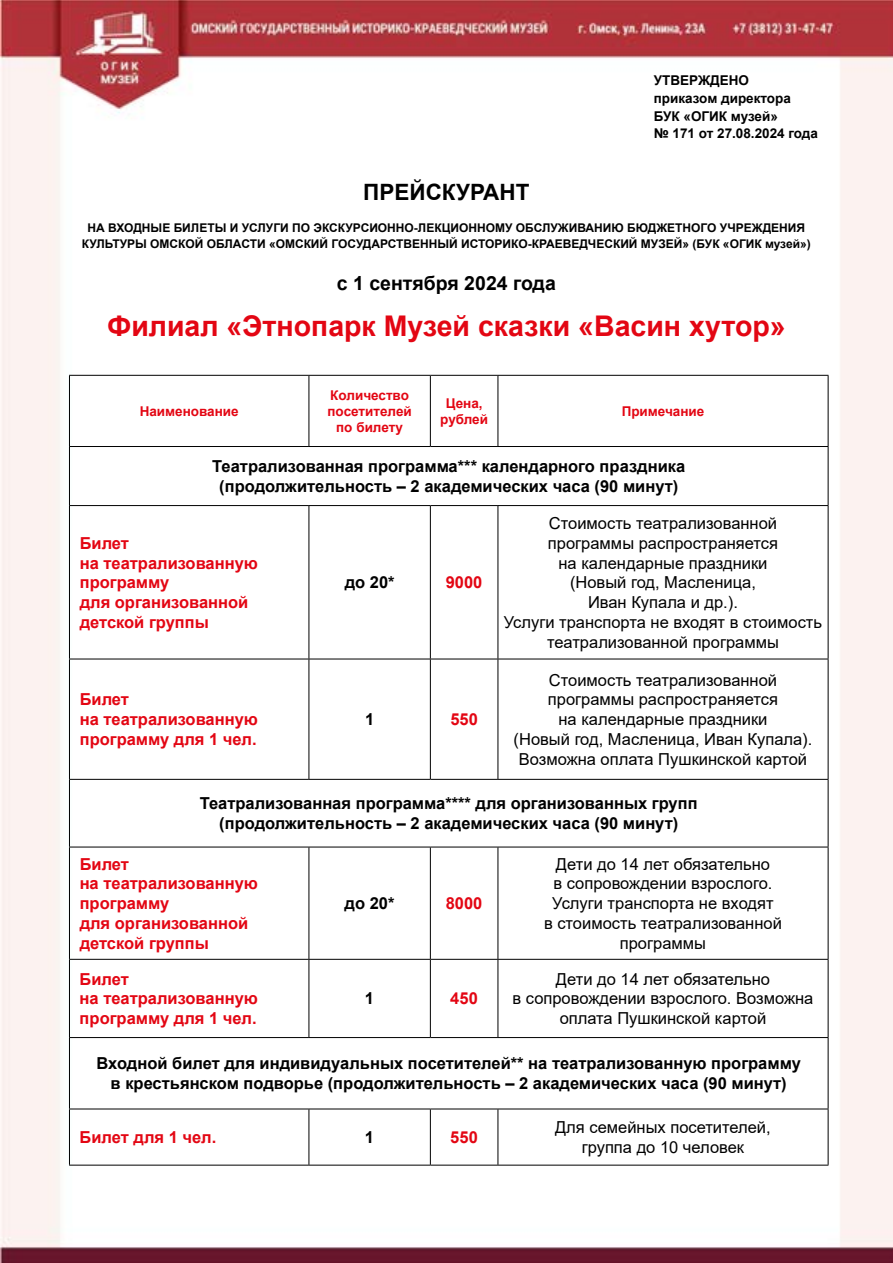
<style>
.page{position:relative;width:893px;height:1263px;background:#fff}
.page>*{position:absolute;margin:0;border:0;box-sizing:border-box;transform-origin:0 0}
.t1{font:700 28.5px "Arial";color:#e30613}
.t2{font:700 22.5px "Arial";color:#000}
.t3{font:700 19.5px "Arial";color:#000}
.t4{font:16.5px/19.8px "Arial";color:#000;text-align:center}
.t5{font:700 16.5px/19.8px "Arial";color:#000;text-align:center}
.t6{font:700 16.5px/19.8px "Arial";color:#e30613}
.t7{font:700 13.5px/16.2px "Arial";color:#e30613;text-align:center}
.t8{font:700 13.5px/18px "Arial";color:#000}
.t9{font:700 12px/16.5px "Arial";color:#000;text-align:center}
</style>
<div class="page">
<img style="left:0;top:0;width:893px;height:1263px">
<hr style="left:69px;top:375px;width:240px;height:1px;background:#000">
<hr style="left:69px;top:376px;width:1px;height:70px;background:#000">
<hr style="left:309px;top:375px;width:121px;height:1px;background:#000">
<hr style="left:309px;top:376px;width:1px;height:70px;background:#000">
<hr style="left:430px;top:375px;width:68px;height:1px;background:#000">
<hr style="left:430px;top:376px;width:1px;height:70px;background:#000">
<hr style="left:498px;top:375px;width:330px;height:1px;background:#000">
<hr style="left:498px;top:376px;width:1px;height:70px;background:#000">
<hr style="left:828px;top:376px;width:1px;height:70px;background:#000">
<hr style="left:69px;top:446px;width:240px;height:1px;background:#000">
<hr style="left:69px;top:447px;width:1px;height:58px;background:#000">
<hr style="left:309px;top:446px;width:121px;height:1px;background:#000">
<hr style="left:430px;top:446px;width:68px;height:1px;background:#000">
<hr style="left:498px;top:446px;width:330px;height:1px;background:#000">
<hr style="left:828px;top:447px;width:1px;height:58px;background:#000">
<hr style="left:69px;top:505px;width:240px;height:1px;background:#000">
<hr style="left:69px;top:506px;width:1px;height:153px;background:#000">
<hr style="left:309px;top:505px;width:121px;height:1px;background:#000">
<hr style="left:309px;top:506px;width:1px;height:153px;background:#000">
<hr style="left:430px;top:505px;width:68px;height:1px;background:#000">
<hr style="left:430px;top:506px;width:1px;height:153px;background:#000">
<hr style="left:498px;top:505px;width:330px;height:1px;background:#000">
<hr style="left:498px;top:506px;width:1px;height:153px;background:#000">
<hr style="left:828px;top:506px;width:1px;height:153px;background:#000">
<hr style="left:69px;top:659px;width:240px;height:1px;background:#000">
<hr style="left:69px;top:659px;width:1px;height:120px;background:#000">
<hr style="left:309px;top:659px;width:121px;height:1px;background:#000">
<hr style="left:309px;top:659px;width:1px;height:120px;background:#000">
<hr style="left:430px;top:659px;width:68px;height:1px;background:#000">
<hr style="left:430px;top:659px;width:1px;height:120px;background:#000">
<hr style="left:498px;top:659px;width:330px;height:1px;background:#000">
<hr style="left:498px;top:659px;width:1px;height:120px;background:#000">
<hr style="left:828px;top:659px;width:1px;height:120px;background:#000">
<hr style="left:69px;top:779px;width:240px;height:1px;background:#000">
<hr style="left:69px;top:780px;width:1px;height:67px;background:#000">
<hr style="left:309px;top:779px;width:121px;height:1px;background:#000">
<hr style="left:430px;top:779px;width:68px;height:1px;background:#000">
<hr style="left:498px;top:779px;width:330px;height:1px;background:#000">
<hr style="left:828px;top:780px;width:1px;height:67px;background:#000">
<hr style="left:69px;top:847px;width:240px;height:1px;background:#000">
<hr style="left:69px;top:847px;width:1px;height:112px;background:#000">
<hr style="left:309px;top:847px;width:121px;height:1px;background:#000">
<hr style="left:309px;top:847px;width:1px;height:112px;background:#000">
<hr style="left:430px;top:847px;width:68px;height:1px;background:#000">
<hr style="left:430px;top:847px;width:1px;height:112px;background:#000">
<hr style="left:498px;top:847px;width:330px;height:1px;background:#000">
<hr style="left:498px;top:847px;width:1px;height:112px;background:#000">
<hr style="left:828px;top:847px;width:1px;height:112px;background:#000">
<hr style="left:69px;top:959px;width:240px;height:1px;background:#000">
<hr style="left:69px;top:960px;width:1px;height:77px;background:#000">
<hr style="left:309px;top:959px;width:121px;height:1px;background:#000">
<hr style="left:309px;top:960px;width:1px;height:77px;background:#000">
<hr style="left:430px;top:959px;width:68px;height:1px;background:#000">
<hr style="left:430px;top:960px;width:1px;height:77px;background:#000">
<hr style="left:498px;top:959px;width:330px;height:1px;background:#000">
<hr style="left:498px;top:960px;width:1px;height:77px;background:#000">
<hr style="left:828px;top:960px;width:1px;height:77px;background:#000">
<hr style="left:69px;top:1037px;width:240px;height:1px;background:#000">
<hr style="left:69px;top:1038px;width:1px;height:70px;background:#000">
<hr style="left:309px;top:1037px;width:121px;height:1px;background:#000">
<hr style="left:430px;top:1037px;width:68px;height:1px;background:#000">
<hr style="left:498px;top:1037px;width:330px;height:1px;background:#000">
<hr style="left:828px;top:1038px;width:1px;height:70px;background:#000">
<hr style="left:69px;top:1108px;width:240px;height:1px;background:#000">
<hr style="left:69px;top:1109px;width:1px;height:56px;background:#000">
<hr style="left:309px;top:1108px;width:121px;height:1px;background:#000">
<hr style="left:309px;top:1109px;width:1px;height:56px;background:#000">
<hr style="left:430px;top:1108px;width:68px;height:1px;background:#000">
<hr style="left:430px;top:1109px;width:1px;height:56px;background:#000">
<hr style="left:498px;top:1108px;width:330px;height:1px;background:#000">
<hr style="left:498px;top:1109px;width:1px;height:56px;background:#000">
<hr style="left:828px;top:1109px;width:1px;height:56px;background:#000">
<hr style="left:69px;top:1165px;width:240px;height:1px;background:#000">
<hr style="left:309px;top:1165px;width:121px;height:1px;background:#000">
<hr style="left:430px;top:1165px;width:68px;height:1px;background:#000">
<hr style="left:498px;top:1165px;width:330px;height:1px;background:#000">
<p class="t8" style="left:654px;top:72px;width:139px">УТВЕРЖДЕНО приказом директора<br>БУК «ОГИК музей»</p>
<p class="t8" style="left:654px;top:124px;width:166px">№ 171 от 27.08.2024 года</p>
<h2 class="t2" style="left:363px;top:176px;width:168px">ПРЕЙСКУРАНТ</h2>
<p class="t9" style="left:82px;top:220px;width:730px">НА ВХОДНЫЕ БИЛЕТЫ И УСЛУГИ ПО ЭКСКУРСИОННО-ЛЕКЦИОННОМУ ОБСЛУЖИВАНИЮ БЮДЖЕТНОГО УЧРЕЖДЕНИЯ<br>КУЛЬТУРЫ ОМСКОЙ ОБЛАСТИ «ОМСКИЙ ГОСУДАРСТВЕННЫЙ ИСТОРИКО-КРАЕВЕДЧЕСКИЙ МУЗЕЙ» (БУК «ОГИК музей»)</p>
<p class="t3" style="left:337px;top:269px;width:220px">с 1 сентября 2024 года</p>
<h1 class="t1" style="left:107px;top:306px;width:680px">Филиал «Этнопарк Музей сказки «Васин хутор»</h1>
<p class="t7" style="left:327px;top:387px;width:86px">Количество посетителей по билету</p>
<p class="t7" style="left:440px;top:395px;width:49px">Цена, рублей</p>
<p class="t7" style="left:622px;top:403px;width:84px">Примечание</p>
<p class="t5" style="left:212px;top:457px;width:474px">Театрализованная программа*** календарного праздника (продолжительность – 2 академических часа (90 минут)</p>
<p class="t7" style="left:140px;top:403px;width:101px">Наименование</p>
<p class="t6" style="left:80px;top:533px;width:180px">Билет<br>на театрализованную программу<br>для организованной детской группы</p>
<p class="t5" style="left:345px;top:573px;width:51px">до 20*</p>
<p class="t6" style="left:446px;top:573px;width:38px">9000</p>
<p class="t4" style="left:504px;top:513px;width:320px">Стоимость театрализованной программы распространяется<br>на календарные праздники<br>(Новый год, Масленица,<br>Иван Купала и др.).<br>Услуги транспорта не входят в стоимость театрализованной программы</p>
<p class="t4" style="left:514px;top:670px;width:300px">Стоимость театрализованной программы распространяется<br>на календарные праздники<br>(Новый год, Масленица, Иван Купала).<br>Возможна оплата Пушкинской картой</p>
<p class="t5" style="left:200px;top:794px;width:499px">Театрализованная программа**** для организованных групп (продолжительность – 2 академических часа (90 минут)</p>
<p class="t6" style="left:80px;top:854px;width:180px">Билет<br>на театрализованную программу<br>для организованной детской группы</p>
<p class="t6" style="left:80px;top:690px;width:180px">Билет<br>на театрализованную программу для 1 чел.</p>
<p class="t5" style="left:365px;top:710px;width:11px">1</p>
<p class="t6" style="left:450px;top:710px;width:29px">550</p>
<p class="t4" style="left:544px;top:854px;width:239px">Дети до 14 лет обязательно<br>в сопровождении взрослого.<br>Услуги транспорта не входят<br>в стоимость театрализованной программы</p>
<p class="t5" style="left:345px;top:894px;width:51px">до 20*</p>
<p class="t6" style="left:446px;top:894px;width:38px">8000</p>
<p class="t4" style="left:513px;top:969px;width:302px">Дети до 14 лет обязательно<br>в сопровождении взрослого. Возможна оплата Пушкинской картой</p>
<p class="t5" style="left:97px;top:1054px;width:706px">Входной билет для индивидуальных посетителей** на театрализованную программу в крестьянском подворье (продолжительность – 2 академических часа (90 минут)</p>
<p class="t6" style="left:80px;top:1127px;width:138px">Билет для 1 чел.</p>
<p class="t5" style="left:365px;top:1127px;width:11px">1</p>
<p class="t6" style="left:450px;top:1127px;width:29px">550</p>
<p class="t4" style="left:555px;top:1117px;width:217px">Для семейных посетителей, группа до 10 человек</p>
<p class="t6" style="left:80px;top:969px;width:180px">Билет<br>на театрализованную программу для 1 чел.</p>
<p class="t5" style="left:365px;top:989px;width:11px">1</p>
<p class="t6" style="left:450px;top:989px;width:29px">450</p>
</div>
